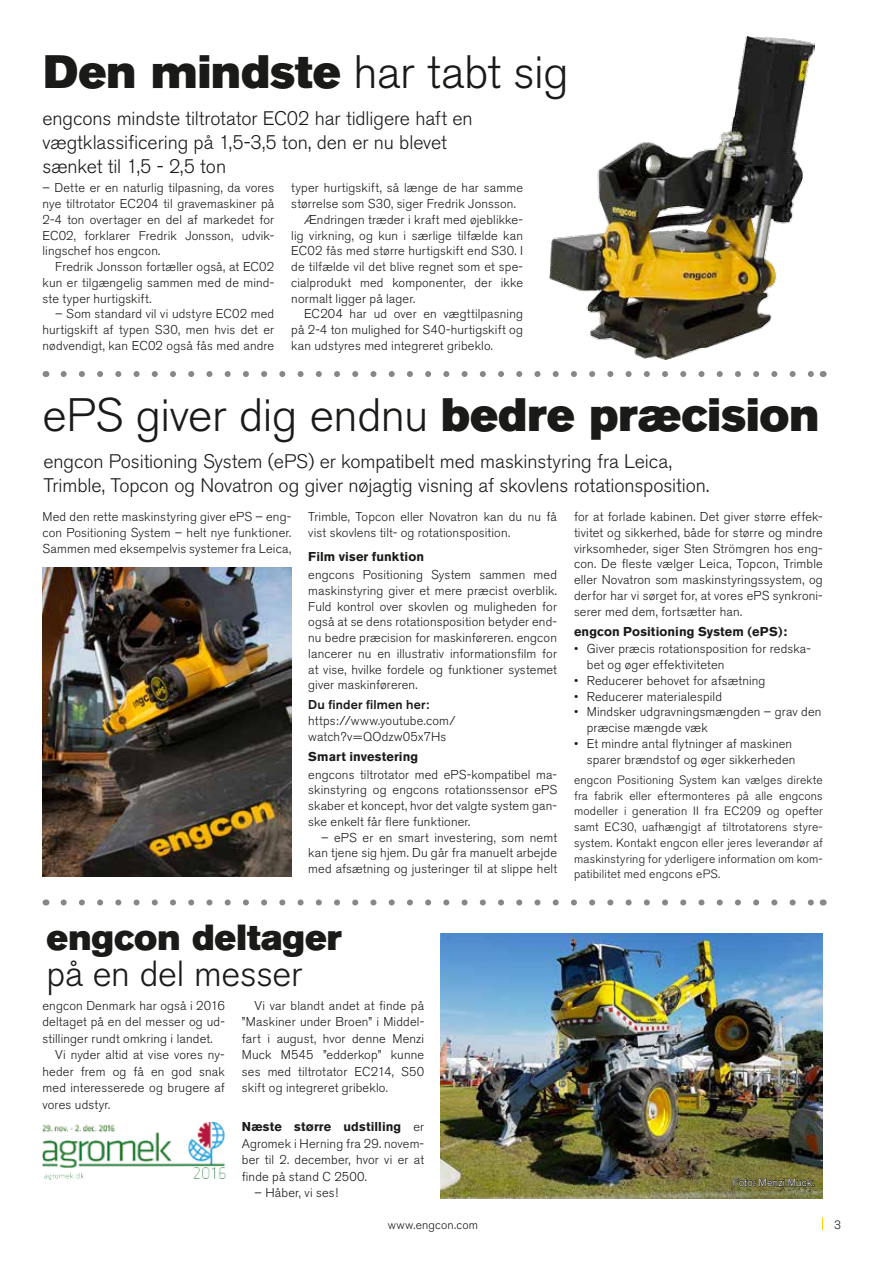
<style>
.page{position:relative;width:876px;height:1263px;background:#fff}
.page>*{position:absolute;margin:0;border:0;box-sizing:border-box;transform-origin:0 0}
.t1{font:300 46.5px "Akzidenz Grotesk BE";letter-spacing:-.01em;color:#1a1a18}
.t2{font:46.5px "Akzidenz Grotesk BE Super";color:#1a1a18}
.t3{font:36px "Akzidenz Grotesk BE Super";color:#1a1a18}
.t4{font:300 36px "Akzidenz Grotesk BE";letter-spacing:-.01em;color:#1a1a18}
.t5{font:300 19.5px/24px "Akzidenz Grotesk BE";letter-spacing:-.005em;color:#1a1a18}
.t6{font:300 12.75px/15.8px "Akzidenz Grotesk BE";letter-spacing:.01em;color:#1a1a18;text-align:justify}
.t7{font:700 12.75px "Akzidenz Grotesk BE";letter-spacing:.01em;color:#1a1a18}
.t8{font:500 12.75px "Akzidenz Grotesk BE";letter-spacing:.015em;color:#1a1a18}
.t9{font:300 12px/15.8px "Akzidenz Grotesk BE";letter-spacing:.015em;color:#1a1a18;text-align:justify}
.t10{font:300 10.5px "Akzidenz Grotesk BE";letter-spacing:.02em;color:#fff}
.s1{font-family:"Akzidenz Grotesk BE";font-weight:300}
.s2{font-family:"Akzidenz Grotesk BE Super";font-weight:400}
.s3{font-weight:700}
</style>
<div class="page">
<svg style="left:822px;top:1217px;width:1px;height:13px"></svg>
<img style="left:549px;top:37px;width:265px;height:322px">
<svg style="left:64px;top:371px;width:750px;height:6px"></svg>
<svg style="left:64px;top:899px;width:750px;height:6px"></svg>
<img style="left:440px;top:933px;width:382px;height:266px">
<svg style="left:733px;top:1175px;width:81px;height:12px"></svg>
<img style="left:44px;top:1168px;width:182px;height:12px">
<img style="left:43px;top:567px;width:248px;height:309px">
<img style="left:43px;top:1122px;width:182px;height:46px">
<h1 class="t2" style="left:43px;top:45px;width:527px">Den mindste <span class="s1">har tabt sig</span></h1>
<h3 class="t5" style="left:43px;top:107px;width:432px">engcons mindste tiltrotator EC02 har tidligere haft en vægtklassificering på 1,5-3,5 ton, den er nu blevet sænket til 1,5 - 2,5 ton</h3>
<p class="t6" style="left:43px;top:180px;width:233px">– Dette er en naturlig tilpasning, da vores nye tiltrotator EC204 til gravemaskiner på 2-4 ton overtager en del af markedet for EC02, forklarer Fredrik Jonsson, udvik&shy;lingschef hos engcon.</p>
<p class="t6" style="left:43px;top:259px;width:233px;text-indent:13px">Fredrik Jonsson fortæller også, at EC02 kun er tilgængelig sammen med de mind&shy;ste typer hurtigskift.</p>
<p class="t6" style="left:43px;top:306px;width:233px;text-indent:13px">– Som standard vil vi udstyre EC02 med hurtigskift af typen S30, men hvis det er nødvendigt, kan EC02 også fås med andre</p>
<p class="t6" style="left:291px;top:180px;width:233px">typer hurtigskift, så længe de har samme</p>
<p class="t6" style="left:291px;top:196px;width:226px">størrelse som S30, siger Fredrik Jonsson.</p>
<p class="t6" style="left:304px;top:212px;width:220px">Ændringen træder i kraft med øjeblikke-</p>
<p class="t6" style="left:291px;top:227px;width:233px">lig virkning, og kun i særlige tilfælde kan</p>
<p class="t6" style="left:291px;top:243px;width:233px">EC02 fås med større hurtigskift end S30. I</p>
<p class="t6" style="left:291px;top:259px;width:233px">de tilfælde vil det blive regnet som et spe-</p>
<p class="t6" style="left:291px;top:275px;width:233px">cialprodukt med komponenter, der ikke</p>
<p class="t6" style="left:291px;top:290px;width:125px">normalt ligger på lager.</p>
<p class="t6" style="left:304px;top:306px;width:220px">EC204 har ud over en vægttilpasning</p>
<p class="t6" style="left:291px;top:322px;width:233px">på 2-4 ton mulighed for S40-hurtigskift og</p>
<p class="t6" style="left:291px;top:338px;width:203px">kan udstyres med integreret gribeklo.</p>
<h1 class="t1" style="left:43px;top:389px;width:778px">ePS giver dig endnu <span class="s2">bedre præcision</span></h1>
<h3 class="t5" style="left:43px;top:450px;width:667px">engcon Positioning System (ePS) er kompatibelt med maskinstyring fra Leica,<br>Trimble, Topcon og Novatron og giver nøjagtig visning af skovlens rotationsposition.</h3>
<p class="t6" style="left:43px;top:509px;width:250px">Med den rette maskinstyring giver ePS – eng&shy;con Positioning System – helt nye funktioner.<br>Sammen med eksempelvis systemer fra Leica,</p>
<p class="t6" style="left:308px;top:509px;width:250px">Trimble, Topcon eller Novatron kan du nu få vist skovlens tilt- og rotationsposition.</p>
<p class="t7" style="left:308px;top:549px;width:117px">Film viser funktion</p>
<p class="t6" style="left:308px;top:567px;width:250px">engcons Positioning System sammen med maskinstyring giver et mere præcist overblik.<br>Fuld kontrol over skovlen og muligheden for også at se dens rotationsposition betyder end&shy;nu bedre præcision for maskinføreren. engcon lancerer nu en illustrativ informationsfilm for at vise, hvilke fordele og funktioner systemet giver maskinføreren.</p>
<p class="t8" style="left:308px;top:697px;width:122px">Du finder filmen her:</p>
<p class="t6" style="left:308px;top:713px;width:149px">https://www.youtube.com/ watch?v=QOdzw05x7Hs</p>
<p class="t7" style="left:308px;top:749px;width:111px">Smart investering</p>
<p class="t6" style="left:308px;top:767px;width:250px">engcons tiltrotator med ePS-kompatibel ma&shy;skinstyring og engcons rotationssensor ePS skaber et koncept, hvor det valgte system gan&shy;ske enkelt får flere funktioner.</p>
<p class="t6" style="left:308px;top:830px;width:250px;text-indent:13px">– ePS er en smart investering, som nemt kan tjene sig hjem. Du går fra manuelt arbejde med afsætning og justeringer til at slippe helt</p>
<p class="t6" style="left:574px;top:509px;width:250px">for at forlade kabinen. Det giver større effek&shy;tivitet og sikkerhed, både for større og mindre virksomheder, siger Sten Strömgren hos eng&shy;con. De fleste vælger Leica, Topcon, Trimble eller Novatron som maskinstyringssystem, og derfor har vi sørget for, at vores ePS synkroni&shy;serer med dem, fortsætter han.</p>
<p class="t7" style="left:574px;top:624px;width:215px">engcon Positioning System (ePS):</p>
<p class="t6" style="left:587px;top:641px;width:226px;text-indent:-13px">• Giver præcis rotationsposition for redska&shy;bet og øger effektiviteten</p>
<p class="t6" style="left:574px;top:673px;width:193px">• Reducerer behovet for afsætning</p>
<p class="t6" style="left:574px;top:689px;width:149px">• Reducerer materialespild</p>
<p class="t6" style="left:587px;top:704px;width:236px;text-indent:-13px">• Mindsker udgravningsmængden – grav den præcise mængde væk</p>
<p class="t6" style="left:574px;top:736px;width:223px;text-align:right">• Et mindre antal flytninger af maskinen sparer brændstof og øger sikkerheden</p>
<p class="t9" style="left:574px;top:772px;width:250px">engcon Positioning System kan vælges direkte fra fabrik eller eftermonteres på alle engcons modeller i generation II fra EC209 og opefter samt EC30, uafhængigt af tiltrotatorens styre&shy;system. Kontakt engcon eller jeres leverandør af maskinstyring for yderligere information om kom&shy;patibilitet med engcons ePS.</p>
<h2 class="t3" style="left:47px;top:917px;width:297px">engcon deltager</h2>
<h2 class="t4" style="left:47px;top:954px;width:257px">på en del messer</h2>
<p class="t6" style="left:43px;top:998px;width:184px">engcon Denmark har også i 2016</p>
<p class="t6" style="left:43px;top:1014px;width:184px">deltaget på en del messer og ud-</p>
<p class="t6" style="left:43px;top:1031px;width:172px">stillinger rundt omkring i landet.</p>
<p class="t6" style="left:55px;top:1047px;width:171px">Vi nyder altid at vise vores ny-</p>
<p class="t6" style="left:43px;top:1064px;width:184px">heder frem og få en god snak</p>
<p class="t6" style="left:43px;top:1080px;width:184px">med interesserede og brugere af</p>
<p class="t6" style="left:43px;top:1097px;width:69px">vores udstyr.</p>
<p class="t6" style="left:242px;top:997px;width:184px;line-height:16.5px;text-indent:13px">Vi var blandt andet at finde på ”Maskiner under Broen” i Middel&shy;fart i august, hvor denne Menzi Muck M545 ”edderkop” kunne ses med tiltrotator EC214, S50 skift og integreret gribeklo.</p>
<p class="t6" style="left:242px;top:1119px;width:184px;line-height:16.5px"><span class="s3">Næste større udstilling</span> er Agromek i Herning fra 29. novem&shy;ber til 2. december, hvor vi er at finde på stand C 2500.</p>
<p class="t6" style="left:255px;top:1185px;width:85px">– Håber, vi ses!</p>
<p class="t10" style="left:733px;top:1176px;width:83px">Foto: Menzi Muck.</p>
<p class="t9" style="left:388px;top:1217px;width:92px">www.engcon.com</p>
<p class="t9" style="left:834px;top:1217px;width:8px">3</p>
</div>
